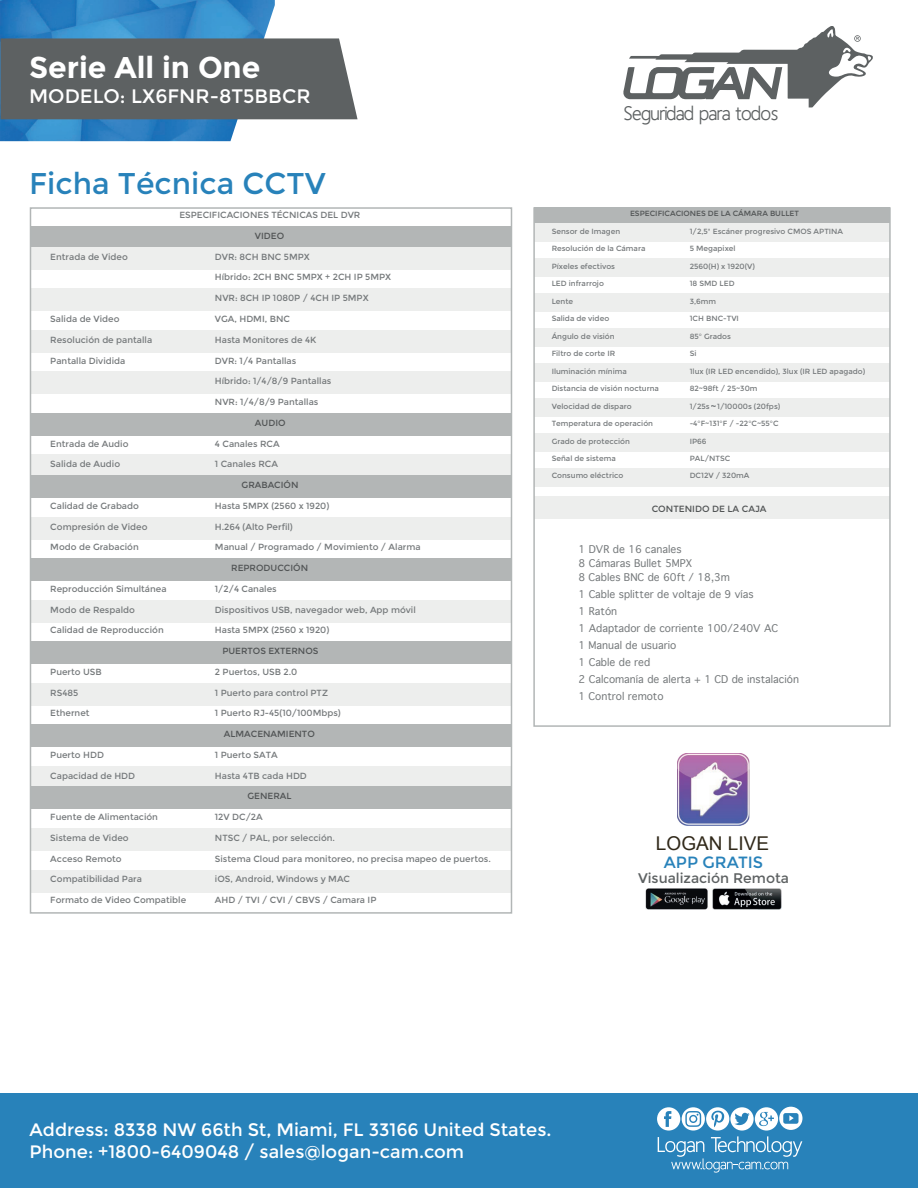
<style>
.page{position:relative;width:918px;height:1188px;background:#fff}
.page>*{position:absolute;margin:0;border:0;box-sizing:border-box;transform-origin:0 0}
.t1{font:30px "Montserrat";color:#2882ba}
.t2{font:700 30px "Montserrat";color:#fff}
.t3{font:19.5px "Montserrat";color:#fff}
.t4{font:19.5px "Homizio";color:#5d6162}
.t5{font:19.05px "Arial";color:#302819}
.t6{font:18px/21.6px "Montserrat";color:#fff}
.t7{font:16.35px "Montserrat";color:#2882ba}
.t8{font:13.95px "Montserrat";color:#5d6162}
.t9{font:10.2px/17px "Geneva";color:#75797b}
.t10{font:9px "Montserrat";color:#515455}
.t11{font:8.85px "Montserrat";color:#75797b}
.t12{font:8.85px "Montserrat";color:#515455}
.t13{font:7.5px "Montserrat";color:#75797b}
.t14{font:7.5px "Montserrat";color:#515455}
</style>
<div class="page">
<div style="left:534px;top:207px;width:355px;height:18px;background:#b3b6b6"></div>
<div style="left:534px;top:223px;width:355px;height:19px;background:#edeeed"></div>
<div style="left:534px;top:258px;width:355px;height:19px;background:#edeeed"></div>
<div style="left:534px;top:293px;width:355px;height:19px;background:#edeeed"></div>
<div style="left:534px;top:328px;width:355px;height:19px;background:#edeeed"></div>
<div style="left:534px;top:363px;width:355px;height:19px;background:#edeeed"></div>
<div style="left:534px;top:398px;width:355px;height:19px;background:#edeeed"></div>
<div style="left:534px;top:433px;width:355px;height:19px;background:#edeeed"></div>
<div style="left:534px;top:468px;width:355px;height:19px;background:#edeeed"></div>
<div style="left:30px;top:226px;width:481px;height:23px;background:#b3b6b6"></div>
<div style="left:30px;top:247px;width:481px;height:22px;background:#edeeed"></div>
<div style="left:30px;top:289px;width:481px;height:22px;background:#edeeed"></div>
<div style="left:30px;top:330px;width:481px;height:22px;background:#edeeed"></div>
<div style="left:30px;top:372px;width:481px;height:22px;background:#edeeed"></div>
<div style="left:30px;top:413px;width:481px;height:22px;background:#b3b6b6"></div>
<div style="left:30px;top:455px;width:481px;height:22px;background:#edeeed"></div>
<div style="left:30px;top:475px;width:481px;height:23px;background:#b3b6b6"></div>
<div style="left:30px;top:517px;width:481px;height:22px;background:#edeeed"></div>
<div style="left:30px;top:559px;width:481px;height:22px;background:#b3b6b6"></div>
<div style="left:30px;top:600px;width:481px;height:22px;background:#edeeed"></div>
<div style="left:30px;top:642px;width:481px;height:22px;background:#b3b6b6"></div>
<div style="left:30px;top:683px;width:481px;height:22px;background:#edeeed"></div>
<div style="left:30px;top:725px;width:481px;height:22px;background:#b3b6b6"></div>
<div style="left:30px;top:766px;width:481px;height:22px;background:#edeeed"></div>
<div style="left:30px;top:787px;width:481px;height:22px;background:#b3b6b6"></div>
<div style="left:30px;top:828px;width:481px;height:23px;background:#edeeed"></div>
<div style="left:30px;top:870px;width:481px;height:22px;background:#edeeed"></div>
<div style="left:534px;top:496px;width:356px;height:22px;background:#edeeed"></div>
<img style="left:0;top:0;width:275px;height:141px">
<div style="left:1px;top:38px;width:357px;height:81px;background:#5d6162"></div>
<svg style="left:623px;top:26px;width:250px;height:82px"></svg>
<div style="left:0;top:1094px;width:918px;height:94px;background:#2882ba"></div>
<svg style="left:657px;top:1107px;width:145px;height:66px"></svg>
<img style="left:646px;top:889px;width:135px;height:21px">
<div style="left:533px;top:207px;width:358px;height:520px;border:2px solid #b2b6b6"></div>
<div style="left:30px;top:207px;width:482px;height:707px;border:2px solid #b2b6b6"></div>
<img style="left:677px;top:753px;width:73px;height:73px">
<h1 class="t2" style="left:29px;top:50px;width:233px">Serie All in One</h1>
<h2 class="t3" style="left:29px;top:85px;width:283px">MODELO: LX6FNR-8T5BBCR</h2>
<h1 class="t1" style="left:29px;top:166px;width:298px">Ficha Técnica CCTV</h1>
<p class="t11" style="left:179px;top:210px;width:183px">ESPECIFICACIONES TÉCNICAS DEL DVR</p>
<p class="t12" style="left:255px;top:231px;width:31px">VIDEO</p>
<p class="t11" style="left:50px;top:251px;width:79px">Entrada de Video</p>
<p class="t11" style="left:215px;top:251px;width:96px">DVR: 8CH BNC 5MPX</p>
<p class="t11" style="left:215px;top:272px;width:178px">Híbrido: 2CH BNC 5MPX + 2CH IP 5MPX</p>
<p class="t11" style="left:215px;top:293px;width:155px">NVR: 8CH IP 1080P / 4CH IP 5MPX</p>
<p class="t11" style="left:50px;top:314px;width:71px">Salida de Video</p>
<p class="t11" style="left:215px;top:314px;width:77px">VGA, HDMI, BNC</p>
<p class="t11" style="left:50px;top:335px;width:103px">Resolución de pantalla</p>
<p class="t11" style="left:215px;top:335px;width:103px">Hasta Monitores de 4K</p>
<p class="t11" style="left:50px;top:355px;width:77px">Pantalla Dividida</p>
<p class="t11" style="left:215px;top:355px;width:83px">DVR: 1/4 Pantallas</p>
<p class="t11" style="left:215px;top:376px;width:118px">Híbrido: 1/4/8/9 Pantallas</p>
<p class="t11" style="left:215px;top:397px;width:105px">NVR: 1/4/8/9 Pantallas</p>
<p class="t11" style="left:50px;top:438px;width:80px">Entrada de Audio</p>
<p class="t11" style="left:215px;top:438px;width:66px">4 Canales RCA</p>
<p class="t11" style="left:50px;top:459px;width:71px">Salida de Audio</p>
<p class="t11" style="left:215px;top:459px;width:65px">1 Canales RCA</p>
<p class="t11" style="left:50px;top:501px;width:90px">Calidad de Grabado</p>
<p class="t11" style="left:215px;top:501px;width:116px">Hasta 5MPX (2560 x 1920)</p>
<p class="t11" style="left:50px;top:521px;width:99px">Compresión de Video</p>
<p class="t11" style="left:215px;top:521px;width:80px">H.264 (Alto Perfil)</p>
<p class="t11" style="left:50px;top:542px;width:90px">Modo de Grabación</p>
<p class="t11" style="left:215px;top:542px;width:207px">Manual / Programado / Movimiento / Alarma</p>
<p class="t11" style="left:50px;top:584px;width:118px">Reproducción Simultánea</p>
<p class="t11" style="left:215px;top:584px;width:63px">1/2/4 Canales</p>
<p class="t11" style="left:50px;top:604px;width:86px">Modo de Respaldo</p>
<p class="t11" style="left:215px;top:604px;width:202px">Dispositivos USB, navegador web, App móvil</p>
<p class="t11" style="left:50px;top:625px;width:115px">Calidad de Reproducción</p>
<p class="t11" style="left:215px;top:625px;width:116px">Hasta 5MPX (2560 x 1920)</p>
<p class="t11" style="left:50px;top:667px;width:53px">Puerto USB</p>
<p class="t11" style="left:215px;top:667px;width:84px">2 Puertos, USB 2.0</p>
<p class="t11" style="left:50px;top:687px;width:29px">RS485</p>
<p class="t11" style="left:215px;top:687px;width:115px">1 Puerto para control PTZ</p>
<p class="t11" style="left:50px;top:708px;width:41px">Ethernet</p>
<p class="t11" style="left:215px;top:708px;width:127px">1 Puerto RJ-45(10/100Mbps)</p>
<p class="t11" style="left:50px;top:750px;width:55px">Puerto HDD</p>
<p class="t11" style="left:215px;top:750px;width:64px">1 Puerto SATA</p>
<p class="t11" style="left:50px;top:770px;width:86px">Capacidad de HDD</p>
<p class="t11" style="left:215px;top:770px;width:94px">Hasta 4TB cada HDD</p>
<p class="t11" style="left:50px;top:812px;width:109px">Fuente de Alimentación</p>
<p class="t11" style="left:215px;top:812px;width:49px">12V DC/2A</p>
<p class="t11" style="left:50px;top:833px;width:80px">Sistema de Video</p>
<p class="t11" style="left:215px;top:833px;width:122px">NTSC / PAL, por selección.</p>
<p class="t11" style="left:50px;top:853px;width:73px">Acceso Remoto</p>
<p class="t11" style="left:215px;top:853px;width:277px">Sistema Cloud para monitoreo, no precisa mapeo de puertos.</p>
<p class="t11" style="left:50px;top:874px;width:93px">Compatibilidad Para</p>
<p class="t11" style="left:215px;top:874px;width:137px">iOS, Android, Windows y MAC</p>
<p class="t11" style="left:50px;top:895px;width:137px">Formato de Video Compatible</p>
<p class="t11" style="left:215px;top:895px;width:163px">AHD / TVI / CVI / CBVS / Camara IP</p>
<p class="t12" style="left:255px;top:418px;width:32px">AUDIO</p>
<p class="t12" style="left:242px;top:480px;width:58px">GRABACIÓN</p>
<p class="t12" style="left:231px;top:563px;width:78px">REPRODUCCIÓN</p>
<p class="t12" style="left:222px;top:646px;width:98px">PUERTOS EXTERNOS</p>
<p class="t12" style="left:224px;top:729px;width:93px">ALMACENAMIENTO</p>
<p class="t12" style="left:248px;top:791px;width:45px">GENERAL</p>
<h2 class="t4" style="left:624px;top:102px;width:155px">Seguridad para todos</h2>
<p class="t14" style="left:630px;top:209px;width:171px">ESPECIFICACIONES DE LA CÁMARA BULLET</p>
<p class="t13" style="left:552px;top:227px;width:70px">Sensor de Imagen</p>
<p class="t13" style="left:690px;top:227px;width:155px">1/2,5" Escáner progresivo CMOS APTINA</p>
<p class="t13" style="left:552px;top:244px;width:95px">Resolución de la Cámara</p>
<p class="t13" style="left:690px;top:244px;width:47px">5 Megapixel</p>
<p class="t13" style="left:552px;top:262px;width:65px">Píxeles efectivos</p>
<p class="t13" style="left:690px;top:262px;width:67px">2560(H) x 1920(V)</p>
<p class="t13" style="left:552px;top:279px;width:54px">LED infrarrojo</p>
<p class="t13" style="left:690px;top:279px;width:46px">18 SMD LED</p>
<p class="t13" style="left:552px;top:297px;width:23px">Lente</p>
<p class="t13" style="left:690px;top:297px;width:28px">3,6mm</p>
<p class="t13" style="left:552px;top:314px;width:59px">Salida de video</p>
<p class="t13" style="left:690px;top:314px;width:51px">1CH BNC-TVI</p>
<p class="t13" style="left:552px;top:332px;width:65px">Ángulo de visión</p>
<p class="t13" style="left:690px;top:332px;width:43px">85° Grados</p>
<p class="t13" style="left:552px;top:349px;width:65px">Filtro de corte IR</p>
<p class="t13" style="left:690px;top:349px;width:8px">Si</p>
<p class="t13" style="left:552px;top:367px;width:77px">Iluminación mínima</p>
<p class="t13" style="left:690px;top:367px;width:177px">1lux (IR LED encendido), 3lux (IR LED apagado)</p>
<p class="t13" style="left:552px;top:384px;width:109px">Distancia de visión nocturna</p>
<p class="t13" style="left:690px;top:384px;width:69px">82~98ft / 25~30m</p>
<p class="t13" style="left:552px;top:402px;width:81px">Velocidad de disparo</p>
<p class="t13" style="left:690px;top:402px;width:92px">1/25s 1/10000s (20fps)</p>
<p class="t13" style="left:552px;top:419px;width:103px">Temperatura de operación</p>
<p class="t13" style="left:690px;top:419px;width:90px">-4°F~131°F / -22°C~55°C</p>
<p class="t13" style="left:552px;top:437px;width:80px">Grado de protección</p>
<p class="t13" style="left:690px;top:437px;width:18px">IP66</p>
<p class="t13" style="left:552px;top:454px;width:66px">Señal de sistema</p>
<p class="t13" style="left:690px;top:454px;width:42px">PAL/NTSC</p>
<p class="t13" style="left:552px;top:471px;width:73px">Consumo eléctrico</p>
<p class="t13" style="left:690px;top:471px;width:61px">DC12V / 320mA</p>
<p class="t10" style="left:652px;top:504px;width:116px">CONTENIDO DE LA CAJA</p>
<p class="t9" style="left:578px;top:543px;width:153px;line-height:14px">1 DVR de 16 canales<br>8 Cámaras Bullet 5MPX<br>8 Cables BNC de 60ft / 18,3m</p>
<p class="t9" style="left:578px;top:586px;width:222px">1 Cable splitter de voltaje de 9 vías<br>1 Ratón<br>1 Adaptador de corriente 100/240V AC<br>1 Manual de usuario<br>1 Cable de red<br>2 Calcomanía de alerta + 1 CD de instalación<br>1 Control remoto</p>
<h3 class="t5" style="left:656px;top:831px;width:115px">LOGAN LIVE</h3>
<h3 class="t7" style="left:664px;top:853px;width:101px">APP GRATIS</h3>
<h3 class="t8" style="left:638px;top:870px;width:153px">Visualización Remota</h3>
<h3 class="t6" style="left:30px;top:1120px;width:523px">Address: 8338 NW 66th St, Miami, FL 33166 United States.<br>Phone: +1800-6409048 / sales@logan-cam.com</h3>
</div>
